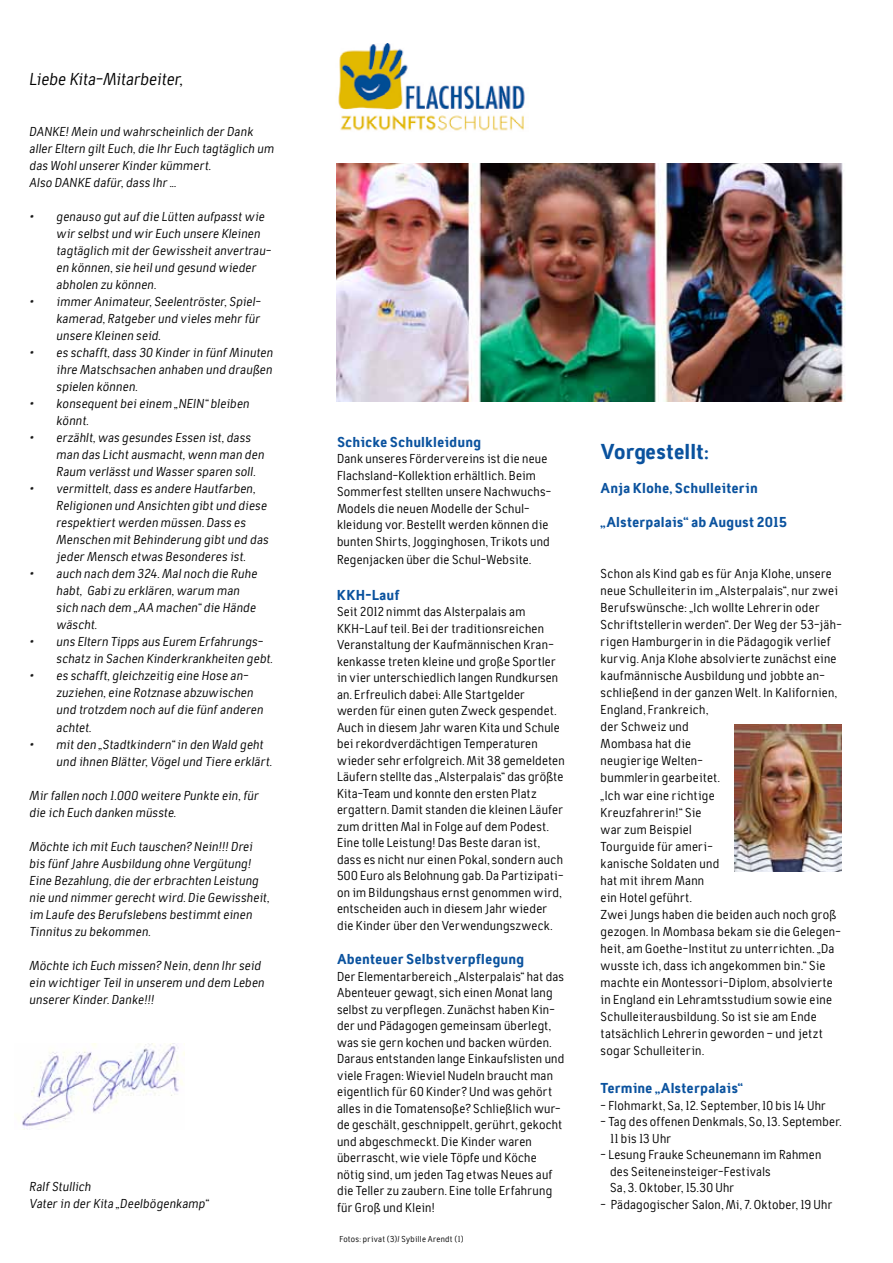
<style>
.page{position:relative;width:893px;height:1263px;background:#fff}
.page>*{position:absolute;margin:0;border:0;box-sizing:border-box;transform-origin:0 0}
.t1{font:800 22.5px "Tempelhof";letter-spacing:-.01em;color:#0a529e}
.t2{font:italic 18px "Tempelhof";letter-spacing:-.02em;color:#000}
.t3{font:800 15px "Tempelhof";letter-spacing:.005em;color:#0a529e}
.t4{font:13.5px/16.5px "Tempelhof";letter-spacing:.005em;color:#000}
.t5{font:italic 13.5px/17px "Tempelhof";letter-spacing:.005em;color:#000}
.t6{font:9px "Tempelhof";letter-spacing:.02em;color:#000}
</style>
<div class="page">
<img style="left:338px;top:44px;width:187px;height:87px">
<img style="left:735px;top:724px;width:106px;height:147px">
<img style="left:22px;top:1044px;width:163px;height:83px">
<img style="left:337px;top:163px;width:508px;height:238px">
<h2 class="t2" style="left:30px;top:69px;width:155px">Liebe Kita-Mitarbeiter,</h2>
<p class="t5" style="left:30px;top:123px;width:246px">DANKE! Mein und wahrscheinlich der Dank aller Eltern gilt Euch, die Ihr Euch tagtäglich um das Wohl unserer Kinder kümmert.<br>Also DANKE dafür, dass Ihr ...</p>
<p class="t5" style="left:57px;top:208px;width:216px;text-indent:-27px">• genauso gut auf die Lütten aufpasst wie wir selbst und wir Euch unsere Kleinen tagtäglich mit der Gewissheit anvertrau&shy;en können, sie heil und gesund wieder abholen zu können.</p>
<p class="t5" style="left:57px;top:293px;width:206px;text-align:justify;text-indent:-27px">• immer Animateur, Seelentröster, Spiel&shy;kamerad, Ratgeber und vieles mehr für unsere Kleinen seid.</p>
<p class="t5" style="left:57px;top:344px;width:218px;text-align:justify;text-indent:-27px">• es schafft, dass 30 Kinder in fünf Minuten ihre Matschsachen anhaben und draußen spielen können.</p>
<p class="t5" style="left:57px;top:395px;width:195px;text-indent:-27px">• konsequent bei einem „NEIN“ bleiben könnt.</p>
<p class="t5" style="left:57px;top:429px;width:209px;text-indent:-27px">• erzählt, was gesundes Essen ist, dass man das Licht ausmacht, wenn man den<br>Raum verlässt und Wasser sparen soll.</p>
<p class="t5" style="left:57px;top:480px;width:214px;text-indent:-27px">• vermittelt, dass es andere Hautfarben, Religionen und Ansichten gibt und diese respektiert werden müssen. Dass es Menschen mit Behinderung gibt und das jeder Mensch etwas Besonderes ist.</p>
<p class="t5" style="left:57px;top:566px;width:202px;text-indent:-27px">• auch nach dem 324. Mal noch die Ruhe habt, Gabi zu erklären, warum man sich nach dem „AA machen“ die Hände wäscht.</p>
<p class="t5" style="left:57px;top:634px;width:218px;text-indent:-27px">• uns Eltern Tipps aus Eurem Erfahrungs&shy;schatz in Sachen Kinderkrankheiten gebt.</p>
<p class="t5" style="left:57px;top:668px;width:208px;text-indent:-27px">• es schafft, gleichzeitig eine Hose an&shy;zuziehen, eine Rotznase abzuwischen und trotzdem noch auf die fünf anderen achtet.</p>
<p class="t5" style="left:57px;top:736px;width:217px;text-indent:-27px">• mit den „Stadtkindern“ in den Wald geht und ihnen Blätter, Vögel und Tiere erklärt.</p>
<p class="t5" style="left:30px;top:787px;width:231px">Mir fallen noch 1.000 weitere Punkte ein, für die ich Euch danken müsste.</p>
<p class="t5" style="left:30px;top:838px;width:242px">Möchte ich mit Euch tauschen? Nein!!! Drei bis fünf Jahre Ausbildung ohne Vergütung!<br>Eine Bezahlung, die der erbrachten Leistung nie und nimmer gerecht wird. Die Gewissheit, im Laufe des Berufslebens bestimmt einen Tinnitus zu bekommen.</p>
<p class="t5" style="left:30px;top:957px;width:237px">Möchte ich Euch missen? Nein, denn Ihr seid ein wichtiger Teil in unserem und dem Leben unserer Kinder. Danke!!!</p>
<p class="t5" style="left:30px;top:1178px;width:181px">Ralf Stullich<br>Vater in der Kita „Deelbögenkamp“</p>
<p class="t3" style="left:337px;top:433px;width:146px">Schicke Schulkleidung</p>
<p class="t4" style="left:337px;top:451px;width:216px">Dank unseres Fördervereins ist die neue Flachsland-Kollektion erhältlich. Beim Sommerfest stellten unsere Nachwuchs-Models die neuen Modelle der Schul&shy;kleidung vor. Bestellt werden können die bunten Shirts, Jogginghosen, Trikots und</p>
<p class="t4" style="left:337px;top:551px;width:196px">Regenjacken über die Schul-Website.</p>
<p class="t3" style="left:337px;top:586px;width:64px">KKH-Lauf</p>
<p class="t4" style="left:337px;top:604px;width:229px">Seit 2012 nimmt das Alsterpalais am KKH-Lauf teil. Bei der traditionsreichen Veranstaltung der Kaufmännischen Kran&shy;kenkasse treten kleine und große Sportler in vier unterschiedlich langen Rundkursen an. Erfreulich dabei: Alle Startgelder werden für einen guten Zweck gespendet.<br>Auch in diesem Jahr waren Kita und Schule bei rekordverdächtigen Temperaturen wieder sehr erfolgreich. Mit 38 gemeldeten Läufern stellte das „Alsterpalais“ das größte Kita-Team und konnte den ersten Platz ergattern. Damit standen die kleinen Läufer zum dritten Mal in Folge auf dem Podest.<br>Eine tolle Leistung! Das Beste daran ist, dass es nicht nur einen Pokal, sondern auch 500 Euro als Belohnung gab. Da Partizipati&shy;on im Bildungshaus ernst genommen wird, entscheiden auch in diesem Jahr wieder die Kinder über den Verwendungszweck.</p>
<p class="t3" style="left:337px;top:951px;width:189px">Abenteuer Selbstverpflegung</p>
<p class="t4" style="left:337px;top:968px;width:229px">Der Elementarbereich „Alsterpalais“ hat das Abenteuer gewagt, sich einen Monat lang selbst zu verpflegen. Zunächst haben Kin&shy;der und Pädagogen gemeinsam überlegt, was sie gern kochen und backen würden.<br>Daraus entstanden lange Einkaufslisten und viele Fragen: Wieviel Nudeln braucht man eigentlich für 60 Kinder? Und was gehört alles in die Tomatensoße? Schließlich wur&shy;de geschält, geschnippelt, gerührt, gekocht und abgeschmeckt. Die Kinder waren überrascht, wie viele Töpfe und Köche nötig sind, um jeden Tag etwas Neues auf die Teller zu zaubern. Eine tolle Erfahrung für Groß und Klein!</p>
<p class="t6" style="left:339px;top:1234px;width:126px">Fotos: privat (3)/ Sybille Arendt (1)</p>
<h1 class="t1" style="left:601px;top:439px;width:110px">Vorgestellt:</h1>
<p class="t3" style="left:601px;top:480px;width:159px">Anja Klohe, Schulleiterin</p>
<p class="t3" style="left:601px;top:514px;width:188px">„Alsterpalais“ ab August 2015</p>
<p class="t4" style="left:601px;top:565px;width:243px;line-height:17px">Schon als Kind gab es für Anja Klohe, unsere neue Schulleiterin im „Alsterpalais“, nur zwei Berufswünsche: „Ich wollte Lehrerin oder Schriftstellerin werden“. Der Weg der 53-jäh&shy;rigen Hamburgerin in die Pädagogik verlief kurvig. Anja Klohe absolvierte zunächst eine kaufmännische Ausbildung und jobbte an&shy;schließend in der ganzen Welt. In Kalifornien, England, Frankreich,<br>der Schweiz und<br>Mombasa hat die<br>neugierige Welten-<br>bummlerin gearbeitet.<br>„Ich war eine richtige<br>Kreuzfahrerin!“ Sie<br>war zum Beispiel<br>Tourguide für ameri-<br>kanische Soldaten und<br>hat mit ihrem Mann<br>ein Hotel geführt.<br>Zwei Jungs haben die beiden auch noch groß gezogen. In Mombasa bekam sie die Gelegen&shy;heit, am Goethe-Institut zu unterrichten. „Da wusste ich, dass ich angekommen bin.“ Sie machte ein Montessori-Diplom, absolvierte in England ein Lehramtsstudium sowie eine Schulleiterausbildung. So ist sie am Ende tatsächlich Lehrerin geworden – und jetzt sogar Schulleiterin.</p>
<p class="t3" style="left:601px;top:1080px;width:144px">Termine „Alsterpalais“</p>
<p class="t4" style="left:601px;top:1097px;width:227px">- Flohmarkt, Sa, 12. September, 10 bis 14 Uhr</p>
<p class="t4" style="left:610px;top:1113px;width:233px;text-indent:-9px">- Tag des offenen Denkmals, So, 13. September.<br>11 bis 13 Uhr</p>
<p class="t4" style="left:610px;top:1146px;width:213px;text-indent:-9px">- Lesung Frauke Scheunemann im Rahmen des Seiteneinsteiger-Festivals<br>Sa, 3. Oktober, 15.30 Uhr</p>
<p class="t4" style="left:601px;top:1196px;width:234px">- Pädagogischer Salon, Mi, 7. Oktober, 19 Uhr</p>
</div>
